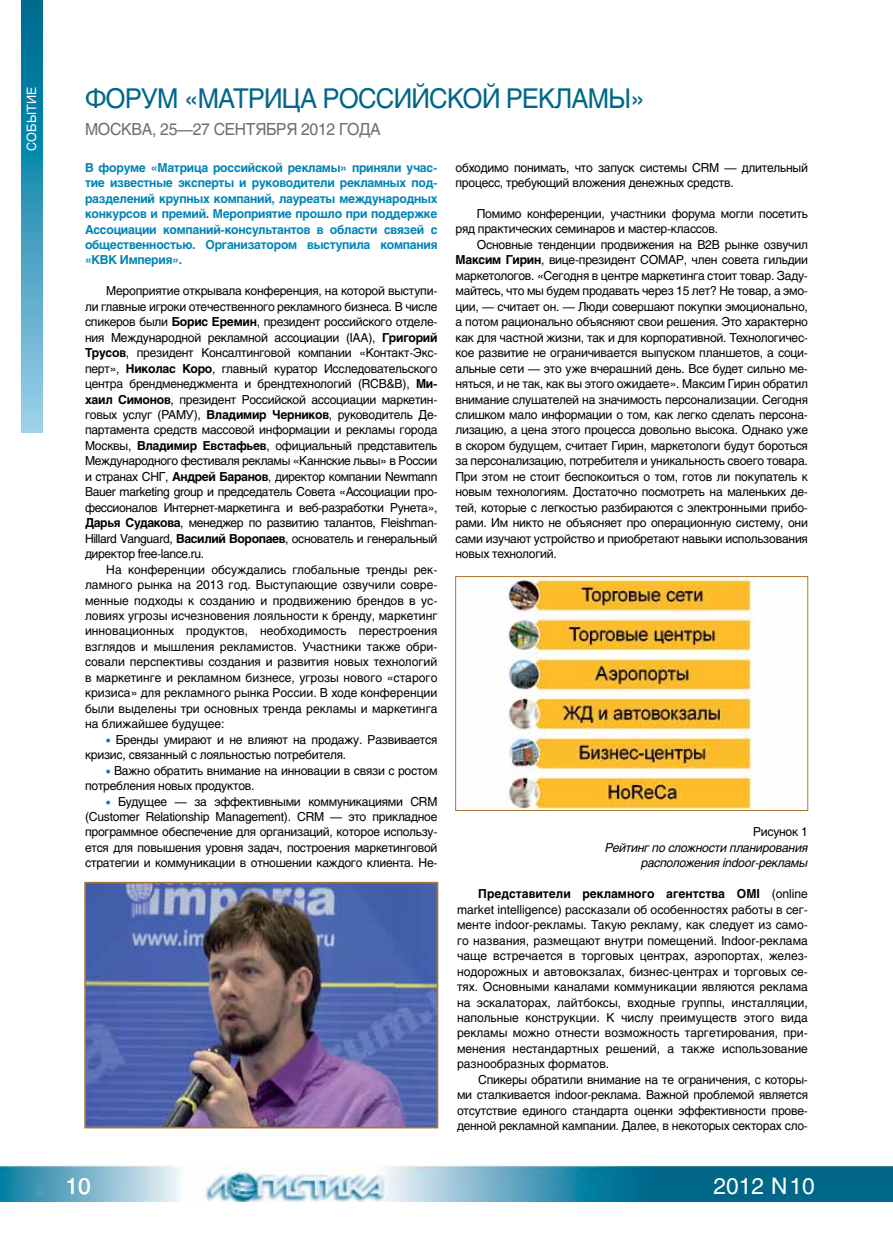
<style>
.page{position:relative;width:893px;height:1234px;background:#fff}
.page>*{position:absolute;margin:0;border:0;box-sizing:border-box;transform-origin:0 0}
.t1{font:27px "Helios";letter-spacing:-.03em;color:#00668a;scale:.94 1}
.t2{font:22.5px "Helios";color:#fff}
.t3{font:16.5px "Helios";letter-spacing:-.02em;color:#6d6e71;scale:.95 1}
.t4{font:12.75px "Helios";color:#fff}
.t5{font:12.3px/15.5px "Helios";letter-spacing:-.02em;color:#000;text-align:justify}
.t6{font:700 12.3px/15.5px "Helios";letter-spacing:-.02em;color:#0084b6;text-align:justify}
.t7{font:italic 12.3px/15.5px "Helios";letter-spacing:-.02em;color:#000;text-align:right}
.s1{font-weight:700}
.s2{color:#0084b6}
</style>
<div class="page">
<img style="left:0;top:1165px;width:893px;height:36px">
<svg style="left:21px;top:0;width:22px;height:432px"></svg>
<img style="left:87px;top:884px;width:348px;height:241px">
<div style="left:84px;top:881px;width:354px;height:247px;border:2px solid #ab7430"></div>
<img style="left:503px;top:579px;width:251px;height:228px">
<div style="left:455px;top:576px;width:353px;height:234px;border:1px solid #ab7430"></div>
<p class="t4" style="left:24px;top:151px;width:65px;rotate:-90deg">СОБЫТИЕ</p>
<h1 class="t1" style="left:85px;top:82px;width:597px">ФОРУМ «МАТРИЦА РОССИЙСКОЙ РЕКЛАМЫ»</h1>
<h3 class="t3" style="left:85px;top:119px;width:26px">Москва</h3>
<h3 class="t3" style="left:152px;top:119px;width:77px">, 25—27 сент</h3>
<h3 class="t3" style="left:255px;top:119px;width:100px">ября 2012 года</h3>
<p class="t6" style="left:85px;top:159px;width:354px">В форуме «Матрица российской рекламы» приняли учас&shy;тие известные эксперты и руководители рекламных под&shy;разделений крупных компаний, лауреаты международных конкурсов и премий. Мероприятие прошло при поддержке Ассоциации компаний-консультантов в области связей с общественностью. Организатором выступила компания «КВК Империя».</p>
<p class="t5" style="left:85px;top:283px;width:354px;text-indent:21px">Мероприятие открывала конференция, на которой выступи&shy;ли главные игроки отечественного рекламного бизнеса. В числе спикеров были <span class="s1">Борис Еремин</span>, президент российского отделе&shy;ния Международной рекламной ассоциации (IAA), <span class="s1">Григорий Трусов</span>, президент Консалтинговой компании «Контакт-Экс&shy;перт», <span class="s1">Николас Коро</span>, главный куратор Исследовательского центра брендменеджмента и брендтехнологий (RCB&amp;B), <span class="s1">Ми&shy;хаил Симонов</span>, президент Российской ассоциации маркетин&shy;говых услуг (РАМУ), <span class="s1">Владимир Черников</span>, руководитель Де&shy;партамента средств массовой информации и рекламы города Москвы, <span class="s1">Владимир Евстафьев</span>, официальный представитель Международного фестиваля рекламы «Каннские львы» в России и странах СНГ, <span class="s1">Андрей Баранов</span>, директор компании Newmann Bauer marketing group и председатель Совета «Ассоциации про&shy;фессионалов Интернет-маркетинга и веб-разработки Рунета», <span class="s1">Дарья Судакова</span>, менеджер по развитию талантов, Fleishman-Hillard Vanguard, <span class="s1">Василий Воропаев</span>, основатель и генеральный директор free-lance.ru.</p>
<p class="t5" style="left:85px;top:561px;width:354px;text-indent:21px">На конференции обсуждались глобальные тренды рек&shy;ламного рынка на 2013 год. Выступающие озвучили совре&shy;менные подходы к созданию и продвижению брендов в ус&shy;ловиях угрозы исчезновения лояльности к бренду, маркетинг инновационных продуктов, необходимость перестроения взглядов и мышления рекламистов. Участники также обри&shy;совали перспективы создания и развития новых технологий в маркетинге и рекламном бизнесе, угрозы нового «старого кризиса» для рекламного рынка России. В ходе конференции были выделены три основных тренда рекламы и маркетинга на ближайшее будущее:</p>
<p class="t5" style="left:85px;top:731px;width:354px;text-indent:21px"><span class="s2">•</span> Бренды умирают и не влияют на продажу. Развивается кризис, связанный с лояльностью потребителя.</p>
<p class="t5" style="left:85px;top:762px;width:354px;text-indent:21px"><span class="s2">•</span> Важно обратить внимание на инновации в связи с ростом потребления новых продуктов.</p>
<p class="t5" style="left:85px;top:793px;width:354px;text-indent:21px"><span class="s2">•</span> Будущее — за эффективными коммуникациями CRM (Customer Relationship Management). CRM — это прикладное программное обеспечение для организаций, которое использу&shy;ется для повышения уровня задач, построения маркетинговой стратегии и коммуникации в отношении каждого клиента. Не-</p>
<h2 class="t2" style="left:66px;top:1172px;width:27px">10</h2>
<p class="t5" style="left:455px;top:159px;width:354px">обходимо понимать, что запуск системы CRM — длительный процесс, требующий вложения денежных средств.</p>
<p class="t5" style="left:455px;top:206px;width:354px;text-indent:21px">Помимо конференции, участники форума могли посетить ряд практических семинаров и мастер-классов.</p>
<p class="t5" style="left:455px;top:237px;width:354px;text-indent:21px">Основные тенденции продвижения на B2B рынке озвучил <span class="s1">Максим Гирин</span>, вице-президент COMAP, член совета гильдии маркетологов. «Сегодня в центре маркетинга стоит товар. Заду&shy;майтесь, что мы будем продавать через 15 лет? Не товар, а эмо&shy;ции, — считает он. — Люди совершают покупки эмоционально, а потом рационально объясняют свои решения. Это характерно как для частной жизни, так и для корпоративной. Технологичес&shy;кое развитие не ограничивается выпуском планшетов, а соци&shy;альные сети — это уже вчерашний день. Все будет сильно ме&shy;няться, и не так, как вы этого ожидаете». Максим Гирин обратил внимание слушателей на значимость персонализации. Сегодня слишком мало информации о том, как легко сделать персона&shy;лизацию, а цена этого процесса довольно высока. Однако уже в скором будущем, считает Гирин, маркетологи будут бороться за персонализацию, потребителя и уникальность своего товара.<br>При этом не стоит беспокоиться о том, готов ли покупатель к новым технологиям. Достаточно посмотреть на маленьких де&shy;тей, которые с легкостью разбираются с электронными прибо&shy;рами. Им никто не объясняет про операционную систему, они сами изучают устройство и приобретают навыки использования новых технологий.</p>
<p class="t5" style="left:753px;top:824px;width:56px">Рисунок 1</p>
<p class="t7" style="left:605px;top:839px;width:204px">Рейтинг по сложности планирования расположения indoor-рекламы</p>
<p class="t5" style="left:457px;top:885px;width:352px;text-indent:21px"><span class="s1">Представители рекламного агентства OMI</span> (online market intelligence) рассказали об особенностях работы в сег&shy;менте indoor-рекламы. Такую рекламу, как следует из само&shy;го названия, размещают внутри помещений. Indoor-реклама чаще встречается в торговых центрах, аэропортах, желез&shy;нодорожных и автовокзалах, бизнес-центрах и торговых се&shy;тях. Основными каналами коммуникации являются реклама на эскалаторах, лайтбоксы, входные группы, инсталляции, напольные конструкции. К числу преимуществ этого вида рекламы можно отнести возможность таргетирования, при&shy;менения нестандартных решений, а также использование разнообразных форматов.</p>
<p class="t5" style="left:457px;top:1071px;width:352px;text-indent:21px">Спикеры обратили внимание на те ограничения, с которы&shy;ми сталкивается indoor-реклама. Важной проблемой является отсутствие единого стандарта оценки эффективности прове&shy;денной рекламной кампании. Далее, в некоторых секторах сло-</p>
<h2 class="t2" style="left:714px;top:1172px;width:103px">2012 N10</h2>
</div>
